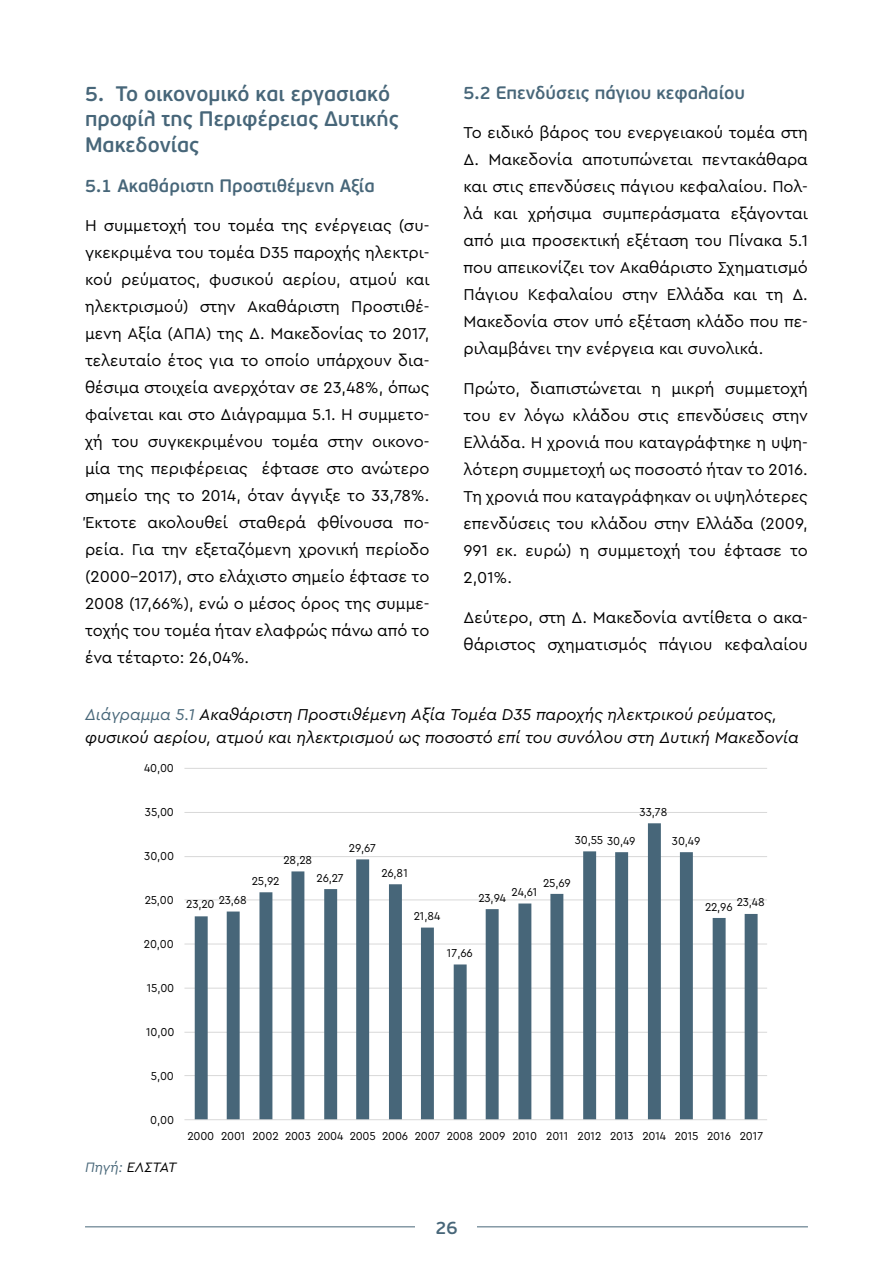
<style>
.page{position:relative;width:893px;height:1263px;background:#fff}
.page>*{position:absolute;margin:0;border:0;box-sizing:border-box;transform-origin:0 0}
.t1{font:600 21px/25.5px "PF Beau Sans Pro";color:#476679}
.t2{font:600 18px "PF Beau Sans Pro";color:#476679}
.t3{font:16.5px/27px "Cera Pro";color:#000;text-align:justify}
.t4{font:italic 16.5px/22.5px "Cera Pro";color:#000}
.t5{font:italic 14.25px "Cera Pro";letter-spacing:-.005em;color:#000}
.t6{font:12px "Cera Pro";letter-spacing:-.015em;color:#000;scale:.95 1}
.s1{color:#486779}
</style>
<div class="page">
<hr style="left:85px;top:1226px;width:723px;height:1px;background:#476679">
<div style="left:416px;top:1203px;width:61px;height:49px;background:#fff"></div>
<hr style="left:184px;top:1119px;width:583px;height:1px;background:#d9d9d9">
<hr style="left:184px;top:1075px;width:583px;height:1px;background:#d9d9d9">
<hr style="left:184px;top:1032px;width:583px;height:1px;background:#d9d9d9">
<hr style="left:184px;top:988px;width:583px;height:1px;background:#d9d9d9">
<hr style="left:184px;top:944px;width:583px;height:1px;background:#d9d9d9">
<hr style="left:184px;top:899px;width:583px;height:1px;background:#d9d9d9">
<hr style="left:184px;top:856px;width:583px;height:1px;background:#d9d9d9">
<hr style="left:184px;top:812px;width:583px;height:1px;background:#d9d9d9">
<hr style="left:184px;top:768px;width:583px;height:1px;background:#d9d9d9">
<svg style="left:195px;top:823px;width:563px;height:296px"></svg>
<p class="t1" style="left:85px;top:81px;width:315px">5. Το οικονομικό και εργασιακό προφίλ της Περιφέρειας Δυτικής<br>Μακεδονίας</p>
<p class="t2" style="left:85px;top:175px;width:291px">5.1 Ακαθάριστη Προστιθέμενη Αξία</p>
<p class="t3" style="left:85px;top:212px;width:346px">Η συμμετοχή του τομέα της ενέργειας (συ&shy;γκεκριμένα του τομέα D35 παροχής ηλεκτρι&shy;κού ρεύματος, φυσικού αερίου, ατμού και ηλεκτρισμού) στην Ακαθάριστη Προστιθέ&shy;μενη Αξία (ΑΠΑ) της Δ. Μακεδονίας το 2017, τελευταίο έτος για το οποίο υπάρχουν δια&shy;θέσιμα στοιχεία ανερχόταν σε 23,48%, όπως φαίνεται και στο Διάγραμμα 5.1. Η συμμετο&shy;χή του συγκεκριμένου τομέα στην οικονο&shy;μία της περιφέρειας έφτασε στο ανώτερο σημείο της το 2014, όταν άγγιξε το 33,78%.<br>Έκτοτε ακολουθεί σταθερά φθίνουσα πο&shy;ρεία. Για την εξεταζόμενη χρονική περίοδο (2000-2017), στο ελάχιστο σημείο έφτασε το 2008 (17,66%), ενώ ο μέσος όρος της συμμε&shy;τοχής του τομέα ήταν ελαφρώς πάνω από το ένα τέταρτο: 26,04%.</p>
<p class="t2" style="left:463px;top:82px;width:283px">5.2 Επενδύσεις πάγιου κεφαλαίου</p>
<p class="t3" style="left:463px;top:119px;width:346px">Το ειδικό βάρος του ενεργειακού τομέα στη Δ. Μακεδονία αποτυπώνεται πεντακάθαρα και στις επενδύσεις πάγιου κεφαλαίου. Πολ&shy;λά και χρήσιμα συμπεράσματα εξάγονται από μια προσεκτική εξέταση του Πίνακα 5.1 που απεικονίζει τον Ακαθάριστο Σχηματισμό Πάγιου Κεφαλαίου στην Ελλάδα και τη Δ.<br>Μακεδονία στον υπό εξέταση κλάδο που πε&shy;ριλαμβάνει την ενέργεια και συνολικά.</p>
<p class="t3" style="left:463px;top:374px;width:346px">Πρώτο, διαπιστώνεται η μικρή συμμετοχή του εν λόγω κλάδου στις επενδύσεις στην Ελλάδα. Η χρονιά που καταγράφτηκε η υψη&shy;λότερη συμμετοχή ως ποσοστό ήταν το 2016.<br>Τη χρονιά που καταγράφηκαν οι υψηλότερες επενδύσεις του κλάδου στην Ελλάδα (2009, 991 εκ. ευρώ) η συμμετοχή του έφτασε το 2,01%.</p>
<p class="t3" style="left:463px;top:603px;width:346px">Δεύτερο, στη Δ. Μακεδονία αντίθετα ο ακα&shy;θάριστος σχηματισμός πάγιου κεφαλαίου</p>
<p class="t4" style="left:85px;top:702px;width:715px"><span class="s1">Διάγραμμα 5.1</span> Ακαθάριστη Προστιθέμενη Αξία Τομέα D35 παροχής ηλεκτρικού ρεύματος, φυσικού αερίου, ατμού και ηλεκτρισμού ως ποσοστό επί του συνόλου στη Δυτική Μακεδονία</p>
<p class="t6" style="left:144px;top:760px;width:33px">40,00</p>
<p class="t6" style="left:145px;top:804px;width:32px">35,00</p>
<p class="t6" style="left:144px;top:848px;width:33px">30,00</p>
<p class="t6" style="left:145px;top:892px;width:32px">25,00</p>
<p class="t6" style="left:144px;top:936px;width:33px">20,00</p>
<p class="t6" style="left:147px;top:980px;width:31px">15,00</p>
<p class="t6" style="left:283px;top:852px;width:32px">28,28</p>
<p class="t6" style="left:349px;top:840px;width:30px">29,67</p>
<p class="t6" style="left:252px;top:872px;width:31px">25,92</p>
<p class="t6" style="left:186px;top:894px;width:65px">23,20 23,68</p>
<p class="t6" style="left:317px;top:869px;width:30px">26,27</p>
<p class="t6" style="left:381px;top:865px;width:29px">26,81</p>
<p class="t6" style="left:414px;top:908px;width:30px">21,84</p>
<p class="t6" style="left:640px;top:803px;width:31px">33,78</p>
<p class="t6" style="left:575px;top:832px;width:65px">30,55 30,49</p>
<p class="t6" style="left:543px;top:875px;width:31px">25,69</p>
<p class="t6" style="left:512px;top:884px;width:29px">24,61</p>
<p class="t6" style="left:478px;top:890px;width:31px">23,94</p>
<p class="t6" style="left:672px;top:832px;width:31px">30,49</p>
<p class="t6" style="left:705px;top:896px;width:64px">22,96 23,48</p>
<p class="t6" style="left:447px;top:945px;width:29px">17,66</p>
<p class="t6" style="left:146px;top:1024px;width:31px">10,00</p>
<p class="t6" style="left:151px;top:1068px;width:26px">5,00</p>
<p class="t6" style="left:150px;top:1111px;width:27px">0,00</p>
<p class="t5" style="left:85px;top:1158px;width:93px"><span class="s1">Πηγή:</span> ΕΛΣΤΑΤ</p>
<p class="t6" style="left:187px;top:1127px;width:607px">2000 2001 2002 2003 2004 2005 2006 2007 2008 2009 2010 2011 2012 2013 2014 2015 2016 2017</p>
<p class="t2" style="left:435px;top:1217px;width:24px">26</p>
</div>
